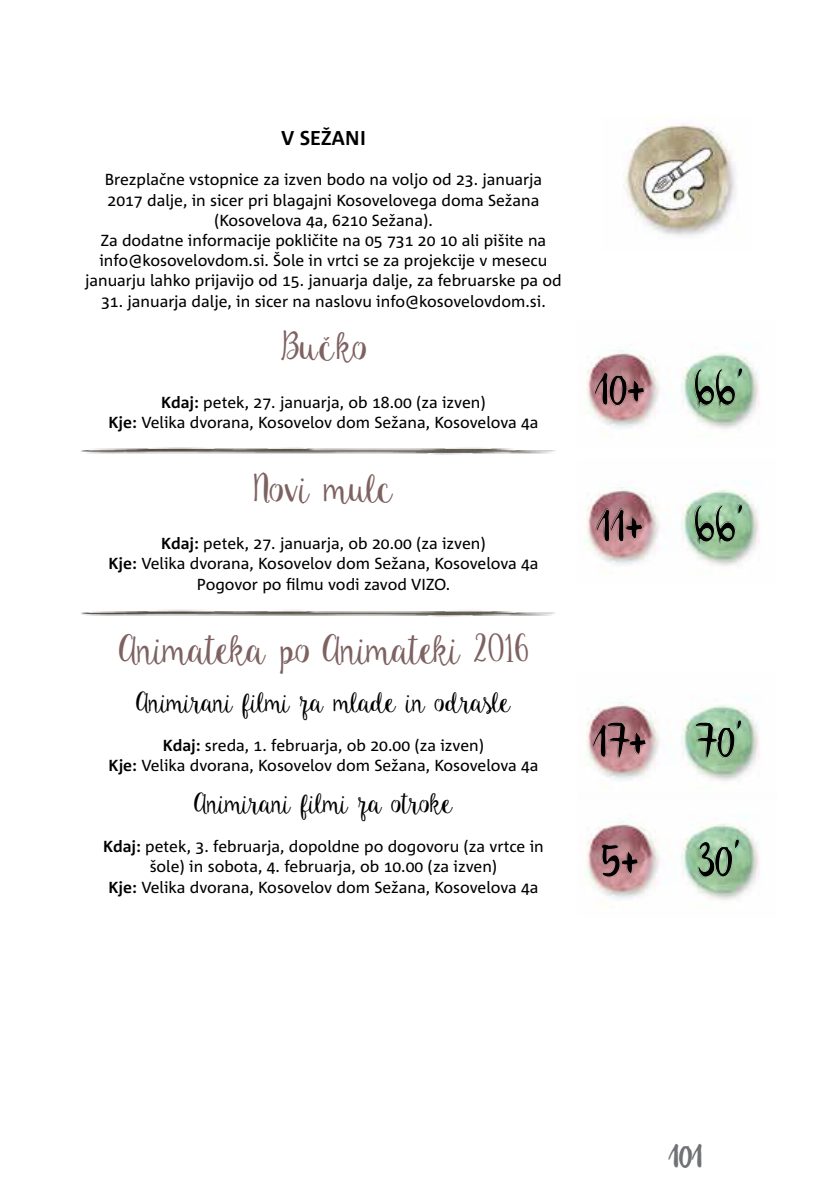
<style>
.page{position:relative;width:840px;height:1191px;background:#fff}
.page>*{position:absolute;margin:0;border:0;box-sizing:border-box;transform-origin:0 0}
.t1{font:50px "olivier";letter-spacing:-.01em;color:#000;scale:.75 1}
.t2{font:40px "Ke Aloha";letter-spacing:-.06em;color:#7e6261}
.t3{font:36px "olivier";color:#717275;scale:.75 1}
.t4{font:28px "Ke Aloha";letter-spacing:-.075em;color:#000}
.t5{font:700 20px "Corpid C1 s";color:#000}
.t6{font:16px/20.2px "Corpid C1 s";color:#000;text-align:center}
.s1{font-weight:700}
</style>
<div class="page">
<img style="left:586px;top:346px;width:174px;height:90px">
<img style="left:586px;top:483px;width:174px;height:90px">
<img style="left:586px;top:698px;width:174px;height:90px">
<img style="left:586px;top:817px;width:174px;height:90px">
<img style="left:623px;top:123px;width:114px;height:113px">
<svg style="left:592px;top:371px;width:53px;height:36px;background:#bb838a"></svg>
<svg style="left:594px;top:508px;width:49px;height:35px;background:#bb8289"></svg>
<svg style="left:591px;top:721px;width:56px;height:38px;background:#ba838a"></svg>
<svg style="left:600px;top:843px;width:39px;height:35px"></svg>
<svg style="left:693px;top:367px;width:50px;height:42px;background:#9cc79e"></svg>
<svg style="left:693px;top:504px;width:50px;height:42px;background:#9cc79e"></svg>
<svg style="left:693px;top:719px;width:49px;height:40px;background:#9cc89f"></svg>
<svg style="left:696px;top:838px;width:44px;height:40px;background:#9dc89f"></svg>
<img style="left:81px;top:447px;width:475px;height:8px">
<img style="left:80px;top:609px;width:475px;height:8px">
<p class="t5" style="left:281px;top:125px;width:86px">V SEŽANI</p>
<p class="t6" style="left:85px;top:169px;width:478px">Brezplačne vstopnice za izven bodo na voljo od 23. januarja<br>2017 dalje, in sicer pri blagajni Kosovelovega doma Sežana (Kosovelova 4a, 6210 Sežana).<br>Za dodatne informacije pokličite na 05 731 20 10 ali pišite na info@kosovelovdom.si. Šole in vrtci se za projekcije v mesecu januarju lahko prijavijo od 15. januarja dalje, za februarske pa od</p>
<p class="t6" style="left:101px;top:290px;width:446px">31. januarja dalje, in sicer na naslovu info@kosovelovdom.si.</p>
<h2 class="t2" style="left:280px;top:325px;width:87px">Bučko</h2>
<p class="t6" style="left:108px;top:391px;width:431px"><span class="s1">Kdaj:</span> petek, 27. januarja, ob 18.00 (za izven)<br><span class="s1">Kje:</span> Velika dvorana, Kosovelov dom Sežana, Kosovelova 4a</p>
<h2 class="t2" style="left:253px;top:466px;width:142px">Novi mulc</h2>
<p class="t6" style="left:108px;top:533px;width:431px"><span class="s1">Kdaj:</span> petek, 27. januarja, ob 20.00 (za izven)<br><span class="s1">Kje:</span> Velika dvorana, Kosovelov dom Sežana, Kosovelova 4a<br>Pogovor po filmu vodi zavod VIZO.</p>
<h2 class="t2" style="left:118px;top:628px;width:411px">Animateka po Animateki 2016</h2>
<h3 class="t4" style="left:136px;top:687px;width:376px">Animirani filmi za mlade in odrasle</h3>
<p class="t6" style="left:108px;top:735px;width:431px"><span class="s1">Kdaj:</span> sreda, 1. februarja, ob 20.00 (za izven)<br><span class="s1">Kje:</span> Velika dvorana, Kosovelov dom Sežana, Kosovelova 4a</p>
<h3 class="t4" style="left:194px;top:788px;width:260px">Animirani filmi za otroke</h3>
<p class="t6" style="left:103px;top:836px;width:442px"><span class="s1">Kdaj:</span> petek, 3. februarja, dopoldne po dogovoru (za vrtce in šole) in sobota, 4. februarja, ob 10.00 (za izven)<br><span class="s1">Kje:</span> Velika dvorana, Kosovelov dom Sežana, Kosovelova 4a</p>
<h1 class="t1" style="left:594px;top:360px;width:68px">10+</h1>
<h1 class="t1" style="left:596px;top:497px;width:63px">11+</h1>
<h1 class="t1" style="left:592px;top:712px;width:73px">17+</h1>
<h1 class="t1" style="left:600px;top:832px;width:51px">5+</h1>
<h1 class="t1" style="left:694px;top:360px;width:71px">66’</h1>
<h1 class="t1" style="left:694px;top:497px;width:71px">66’</h1>
<h1 class="t1" style="left:694px;top:712px;width:68px">70’</h1>
<h1 class="t1" style="left:697px;top:832px;width:62px">30’</h1>
<h3 class="t3" style="left:668px;top:1135px;width:47px">101</h3>
</div>
